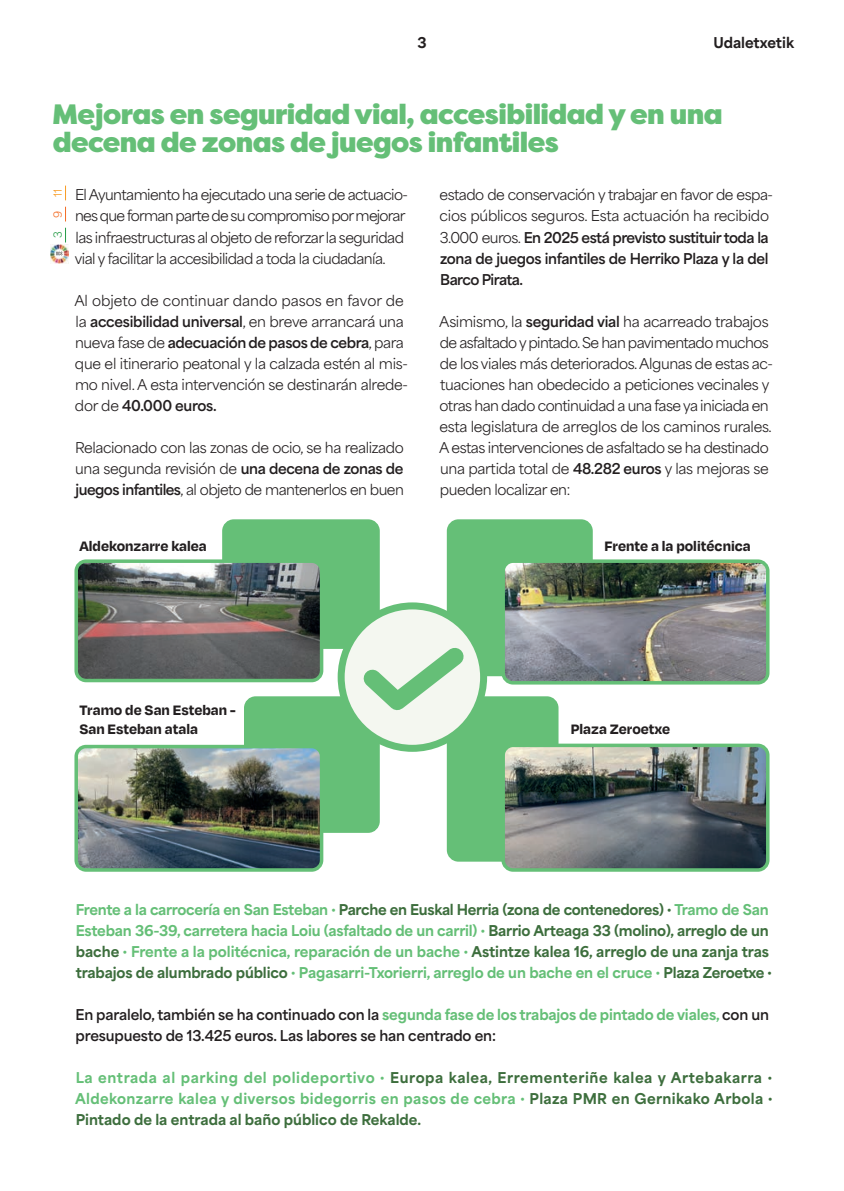
<style>
.page{position:relative;width:844px;height:1191px;background:#fff}
.page>*{position:absolute;margin:0;border:0;box-sizing:border-box;transform-origin:0 0}
.t1{font:900 28px/28px "Filson Pro";letter-spacing:-.02em;color:#65bf77}
.t2{font:700 15.75px/19.2px "Degular";color:#231f20}
.t3{font:14px/21px "Area Normal";letter-spacing:-.035em;color:#231f20}
.t4{font:800 14px/21px "Area Normal";letter-spacing:-.015em;color:#65bf77}
.t5{font:800 14px/21px "Area Normal";color:#3d6e3d;text-align:justify}
.t6{font:700 14px/21px "Area Normal";letter-spacing:-.01em;color:#231f20}
.t7{font:800 14px "Area Normal";color:#231f20}
.t8{font:10.5px "Area Normal";color:#f89c24}
.t9{font:10.5px "Area Normal";color:#f36c24}
.t10{font:10.5px "Area Normal";color:#269b47}
.s1{font-weight:700}
.s2{color:#3d6e3d}
.s3{font-weight:800;color:#65bf77}
.s4{color:#65bf77}
</style>
<div class="page">
<div style="left:224px;top:521px;width:154px;height:126px;background:#65bf77;border-radius:10px"></div>
<div style="left:222px;top:519px;width:157px;height:130px;border:4px solid #65bf77;border-radius:10px"></div>
<div style="left:246px;top:698px;width:132px;height:133px;background:#65bf77;border-radius:10px"></div>
<div style="left:244px;top:696px;width:135px;height:137px;border:4px solid #65bf77;border-radius:10px"></div>
<div style="left:448px;top:521px;width:143px;height:153px;background:#65bf77;border-radius:10px"></div>
<div style="left:446px;top:519px;width:146px;height:157px;border:4px solid #65bf77;border-radius:10px"></div>
<div style="left:448px;top:698px;width:108px;height:162px;background:#65bf77;border-radius:10px"></div>
<div style="left:446px;top:696px;width:112px;height:165px;border:4px solid #65bf77;border-radius:10px"></div>
<img style="left:50px;top:245px;width:19px;height:18px">
<svg style="left:56px;top:252px;width:6px;height:3px"></svg>
<svg style="left:65px;top:186px;width:1px;height:14px"></svg>
<svg style="left:65px;top:207px;width:1px;height:14px"></svg>
<svg style="left:65px;top:228px;width:1px;height:14px"></svg>
<img style="left:79px;top:564px;width:239px;height:113px">
<div style="left:74px;top:559px;width:249px;height:123px;border:4px solid #65bf77;border-radius:10px"></div>
<img style="left:79px;top:750px;width:240px;height:120px">
<div style="left:74px;top:745px;width:249px;height:126px;border:4px solid #65bf77;border-radius:10px"></div>
<img style="left:506px;top:564px;width:259px;height:119px">
<div style="left:501px;top:559px;width:268px;height:125px;border:4px solid #65bf77;border-radius:10px"></div>
<img style="left:506px;top:748px;width:259px;height:122px">
<div style="left:501px;top:743px;width:268px;height:128px;border:4px solid #65bf77;border-radius:10px"></div>
<svg style="left:341px;top:606px;width:142px;height:142px;fill:#f4f7f0"></svg>
<div style="left:337px;top:602px;width:150px;height:150px;border:7px solid #65bf77;border-radius:50%"></div>
<svg style="left:347px;top:632px;width:132px;height:92px"></svg>
<p class="t7" style="left:417px;top:30px;width:11px">3</p>
<p class="t7" style="left:713px;top:30px;width:82px">Udaletxetik</p>
<h1 class="t1" style="left:52px;top:101px;width:671px">Mejoras en seguridad vial, accesibilidad y en una decena de zonas de juegos infantiles</h1>
<p class="t3" style="left:439px;top:183px;width:335px">estado de conservación y trabajar en favor de espa&shy;cios públicos seguros. Esta actuación ha recibido 3.000 euros. <span class="s1">En 2025 está previsto sustituir toda la zona de juegos infantiles de Herriko Plaza y la del Barco Pirata.</span></p>
<p class="t3" style="left:439px;top:309px;width:335px">Asimismo, la <span class="s1">seguridad vial</span> ha acarreado trabajos de asfaltado y pintado. Se han pavimentado muchos de los viales más deteriorados. Algunas de estas ac&shy;tuaciones han obedecido a peticiones vecinales y otras han dado continuidad a una fase ya iniciada en esta legislatura de arreglos de los caminos rurales.<br>A estas intervenciones de asfaltado se ha destinado una partida total de <span class="s1">48.282 euros</span> y las mejoras se pueden localizar en:</p>
<p class="t3" style="left:75px;top:183px;width:334px">El Ayuntamiento ha ejecutado una serie de actuacio&shy;nes que forman parte de su compromiso por mejorar las infraestructuras al objeto de reforzar la seguridad vial y facilitar la accesibilidad a toda la ciudadanía.</p>
<p class="t3" style="left:74px;top:288px;width:335px">Al objeto de continuar dando pasos en favor de la <span class="s1">accesibilidad universal</span>, en breve arrancará una nueva fase de <span class="s1">adecuación de pasos de cebra</span>, para que el itinerario peatonal y la calzada estén al mis&shy;mo nivel. A esta intervención se destinarán alrede&shy;dor de <span class="s1">40.000 euros.</span></p>
<p class="t3" style="left:75px;top:435px;width:330px;text-align:justify">Relacionado con las zonas de ocio, se ha realizado una segunda revisión de <span class="s1">una decena de zonas de juegos infantiles</span>, al objeto de mantenerlos en buen</p>
<p class="t8" style="left:48px;top:197px;width:10px;rotate:-90deg">11</p>
<p class="t9" style="left:48px;top:218px;width:9px;rotate:-90deg">9</p>
<p class="t10" style="left:48px;top:238px;width:8px;rotate:-90deg">3</p>
<p class="t2" style="left:79px;top:535px;width:129px">Aldekonzarre kalea</p>
<p class="t2" style="left:79px;top:699px;width:158px">Tramo de San Esteban -<br>San Esteban atala</p>
<p class="t2" style="left:604px;top:535px;width:148px">Frente a la politécnica</p>
<p class="t2" style="left:570px;top:719px;width:101px">Plaza Zeroetxe</p>
<p class="t4" style="left:76px;top:897px;width:697px">Frente a la carrocería en San Esteban · <span class="s2">Parche en Euskal Herria (zona de contenedores) ·</span> Tramo de San Esteban 36-39, carretera hacia Loiu (asfaltado de un carril) · <span class="s2">Barrio Arteaga 33 (molino), arreglo de un bache</span> · Frente a la politécnica, reparación de un bache · <span class="s2">Astintze kalea 16, arreglo de una zanja tras trabajos de alumbrado público</span> · Pagasarri-Txorierri, arreglo de un bache en el cruce · <span class="s2">Plaza Zeroetxe ·</span></p>
<p class="t6" style="left:75px;top:1002px;width:694px">En paralelo, también se ha continuado con la <span class="s3">segunda fase de los trabajos de pintado de viales,</span> con un presupuesto de 13.425 euros. Las labores se han centrado en:</p>
<p class="t5" style="left:75px;top:1065px;width:698px"><span class="s4">La entrada al parking del polideportivo ·</span> Europa kalea, Errementeriñe kalea y Artebakarra · <span class="s4">Aldekonzarre kalea y diversos bidegorris en pasos de cebra ·</span> Plaza PMR en Gernikako Arbola · Pintado de la entrada al baño público de Rekalde.</p>
</div>
